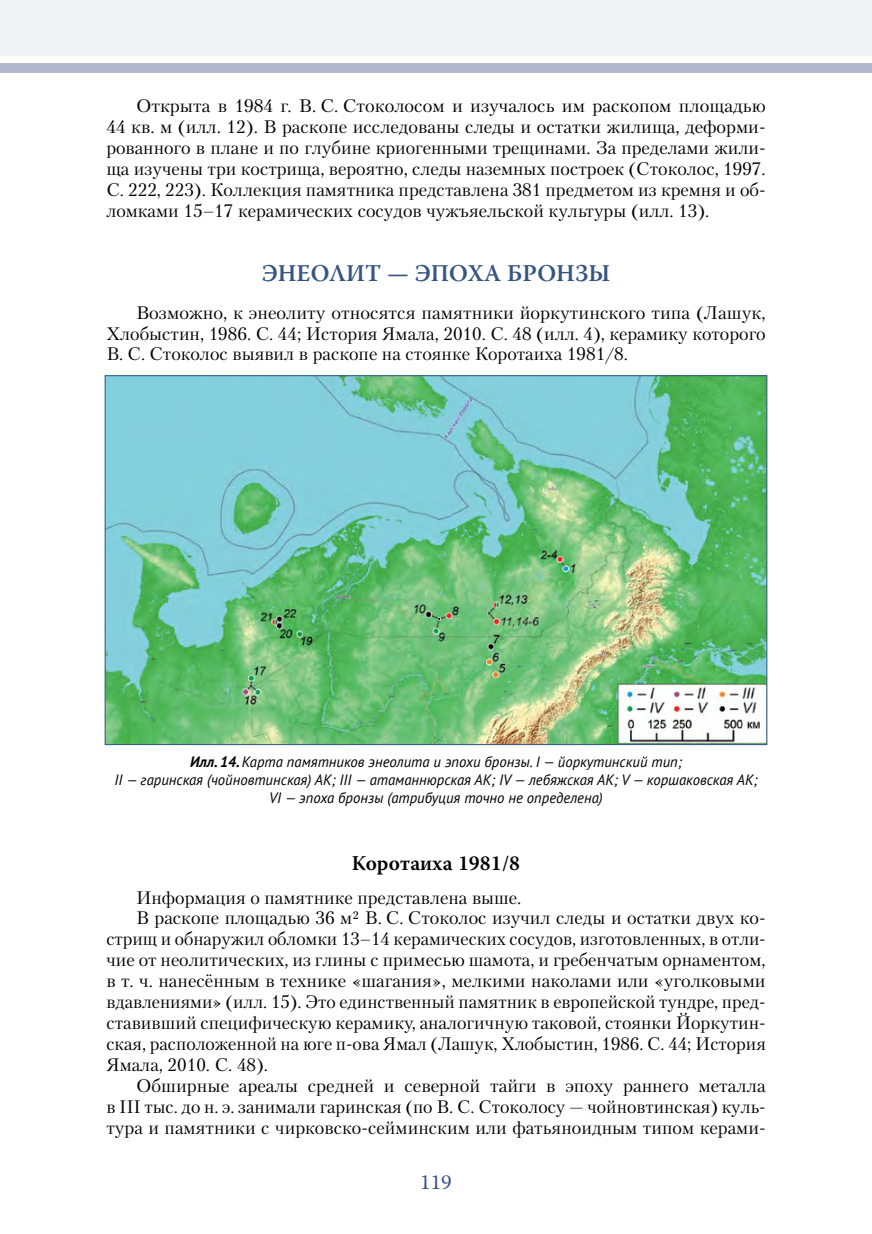
<style>
.page{position:relative;width:872px;height:1234px;background:#fff}
.page>*{position:absolute;margin:0;border:0;box-sizing:border-box;transform-origin:0 0}
.t1{font:600 24px "Warnock Pro";color:#365584}
.t2{font:600 21px "Warnock Pro";color:#000}
.t3{font:21px "Warnock Pro";color:#365584}
.t4{font:18px/21px "Petersburg San Pin";color:#000;text-align:justify}
.t5{font:18px "Petersburg San Pin";color:#000;scale:.96 1}
.t6{font:italic 15px/18px "PT Sans";color:#000;text-align:center}
.s1{font-weight:700}
</style>
<div class="page">
<img style="left:107px;top:377px;width:658px;height:365px">
<div style="left:0;top:64px;width:872px;height:9px;background:#b5b8cc"></div>
<div style="left:0;top:0;width:872px;height:56px;background:#f2f3f6"></div>
<p class="t4" style="left:106px;top:94px;width:661px;text-indent:30px">Открыта в 1984 г. В. С. Стоколосом и изучалось им раскопом площадью 44 кв. м (илл. 12). В раскопе исследованы следы и остатки жилища, деформи&shy;рованного в плане и по глубине криогенными трещинами. За пределами жили&shy;ща изучены три кострища, вероятно, следы наземных построек (Стоколос, 1997.<br>С. 222, 223). Коллекция памятника представлена 381 предметом из кремня и об&shy;ломками 15–17 керамических сосудов чужъяельской культуры (илл. 13).</p>
<h1 class="t1" style="left:262px;top:258px;width:350px">ЭНЕОЛИТ — ЭПОХА БРОНЗЫ</h1>
<p class="t4" style="left:106px;top:301px;width:661px;text-indent:30px">Возможно, к энеолиту относятся памятники йоркутинского типа (Лашук, Хлобыстин, 1986. С. 44; История Ямала, 2010. С. 48 (илл. 4), керамику которого В. С. Стоколос выявил в раскопе на стоянке Коротаиха 1981/8.</p>
<p class="t6" style="left:114px;top:752px;width:644px"><span class="s1">Илл. 14.</span> Карта памятников энеолита и эпохи бронзы. I — йоркутинский тип;<br>II — гаринская (чойновтинская) АК; III — атаманнюрская АК; IV — лебяжская АК; V — коршаковская АК;<br>VI — эпоха бронзы (атрибуция точно не определена)</p>
<p class="t2" style="left:352px;top:850px;width:170px">Коротаиха 1981/8</p>
<p class="t4" style="left:136px;top:885px;width:387px">Информация о памятнике представлена выше.</p>
<p class="t4" style="left:136px;top:906px;width:631px">В раскопе площадью 36 м² В. С. Стоколос изучил следы и остатки двух ко-</p>
<p class="t5" style="left:106px;top:927px;width:688px">стрищ и обнаружил обломки 13–14 керамических сосудов, изготовленных, в отли-</p>
<p class="t4" style="left:106px;top:948px;width:661px">чие от неолитических, из глины с примесью шамота, и гребенчатым орнаментом,</p>
<p class="t4" style="left:106px;top:969px;width:661px">в т. ч. нанесённым в технике «шагания», мелкими наколами или «уголковыми</p>
<p class="t5" style="left:106px;top:990px;width:688px">вдавлениями» (илл. 15). Это единственный памятник в европейской тундре, пред-</p>
<p class="t4" style="left:106px;top:1011px;width:661px">ставивший специфическую керамику, аналогичную таковой, стоянки Йоркутин-</p>
<p class="t4" style="left:106px;top:1032px;width:661px">ская, расположенной на юге п-ова Ямал (Лашук, Хлобыстин, 1986. С. 44; История</p>
<p class="t4" style="left:106px;top:1053px;width:163px">Ямала, 2010. С. 48).</p>
<p class="t4" style="left:136px;top:1074px;width:631px">Обширные ареалы средней и северной тайги в эпоху раннего металла</p>
<p class="t4" style="left:106px;top:1095px;width:661px">в III тыс. до н. э. занимали гаринская (по В. С. Стоколосу — чойновтинская) куль-</p>
<p class="t4" style="left:106px;top:1116px;width:661px">тура и памятники с чирковско-сейминским или фатьяноидным типом керами-</p>
<p class="t3" style="left:420px;top:1169px;width:33px">119</p>
</div>
